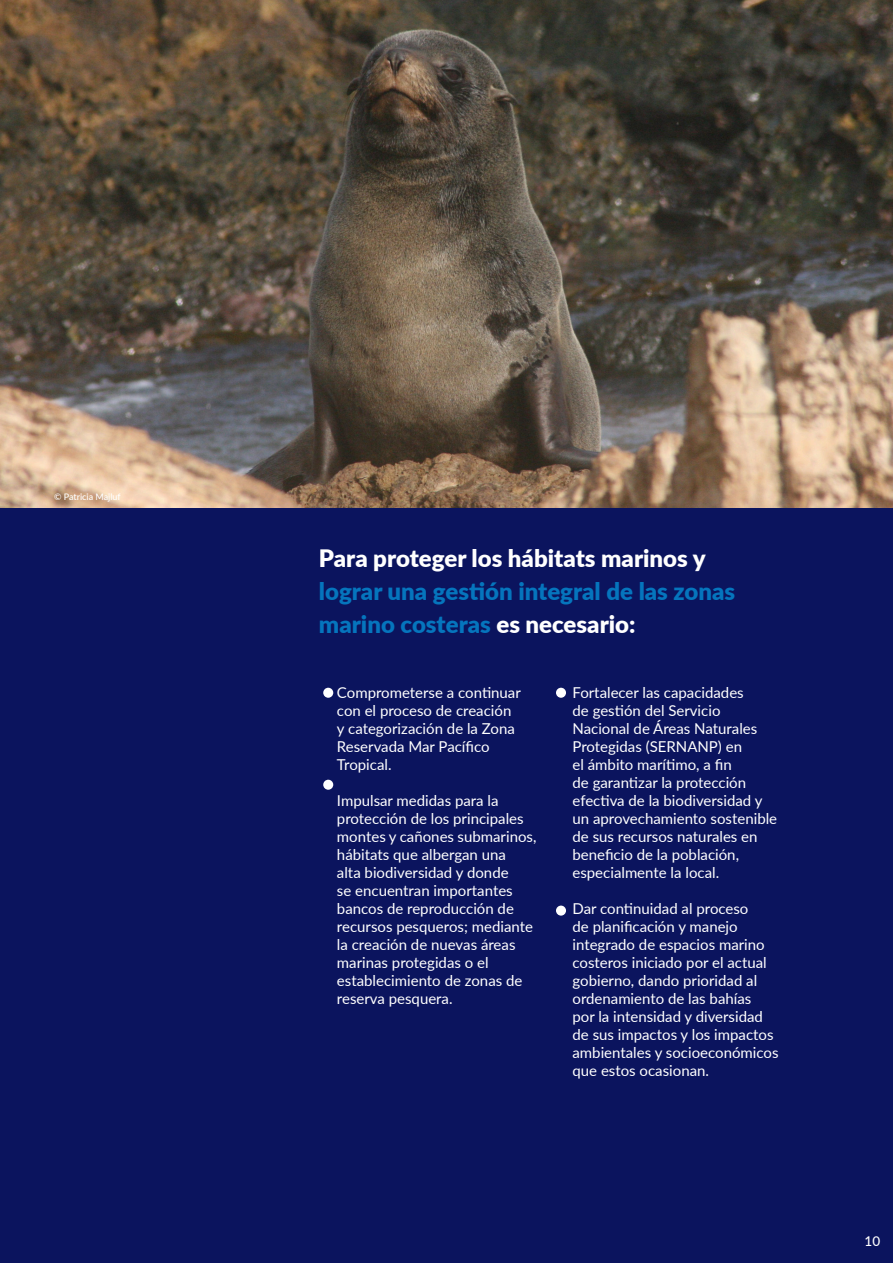
<style>
.page{position:relative;width:893px;height:1263px;background:#fff}
.page>*{position:absolute;margin:0;border:0;box-sizing:border-box;transform-origin:0 0}
.t1{font:900 24px/33px "Lato";color:#0575bd}
.t2{font:15px/18px "Lato";color:#fff}
.t3{font:500 13.5px "Lato";color:#fff}
.t4{font:500 9px "Lato";color:#fff}
.s1{color:#fff}
</style>
<div class="page">
<div style="left:0;top:419px;width:893px;height:844px;background:#0b145e"></div>
<div style="left:323px;top:688px;width:10px;height:10px;background:#fff;border-radius:50%"></div>
<div style="left:323px;top:780px;width:10px;height:10px;background:#fff;border-radius:50%"></div>
<div style="left:556px;top:688px;width:10px;height:10px;background:#fff;border-radius:50%"></div>
<div style="left:556px;top:905px;width:10px;height:11px;background:#fff;border-radius:50%"></div>
<img style="left:0;top:0;width:893px;height:508px">
<p class="t4" style="left:54px;top:490px;width:68px">© Patricia Majluf</p>
<p class="t1" style="left:319px;top:541px;width:418px"><span class="s1">Para proteger los hábitats marinos y </span>lograr una gestión integral de las zonas marino costeras <span class="s1">es necesario:</span></p>
<p class="t2" style="left:337px;top:683px;width:185px">Comprometerse a continuar con el proceso de creación y categorización de la Zona<br>Reservada Mar Pacífico<br>Tropical.</p>
<p class="t2" style="left:337px;top:791px;width:201px">Impulsar medidas para la protección de los principales montes y cañones submarinos, hábitats que albergan una<br>alta biodiversidad y donde<br>se encuentran importantes bancos de reproducción de recursos pesqueros; mediante la creación de nuevas áreas marinas protegidas o el establecimiento de zonas de reserva pesquera.</p>
<p class="t2" style="left:572px;top:683px;width:206px">Fortalecer las capacidades<br>de gestión del Servicio<br>Nacional de Áreas Naturales<br>Protegidas (SERNANP) en<br>el ámbito marítimo, a fin<br>de garantizar la protección efectiva de la biodiversidad y un aprovechamiento sostenible de sus recursos naturales en beneficio de la población, especialmente la local.</p>
<p class="t2" style="left:572px;top:899px;width:207px">Dar continuidad al proceso<br>de planificación y manejo integrado de espacios marino costeros iniciado por el actual gobierno, dando prioridad al ordenamiento de las bahías<br>por la intensidad y diversidad de sus impactos y los impactos ambientales y socioeconómicos que estos ocasionan.</p>
<p class="t3" style="left:865px;top:1232px;width:17px">10</p>
</div>
